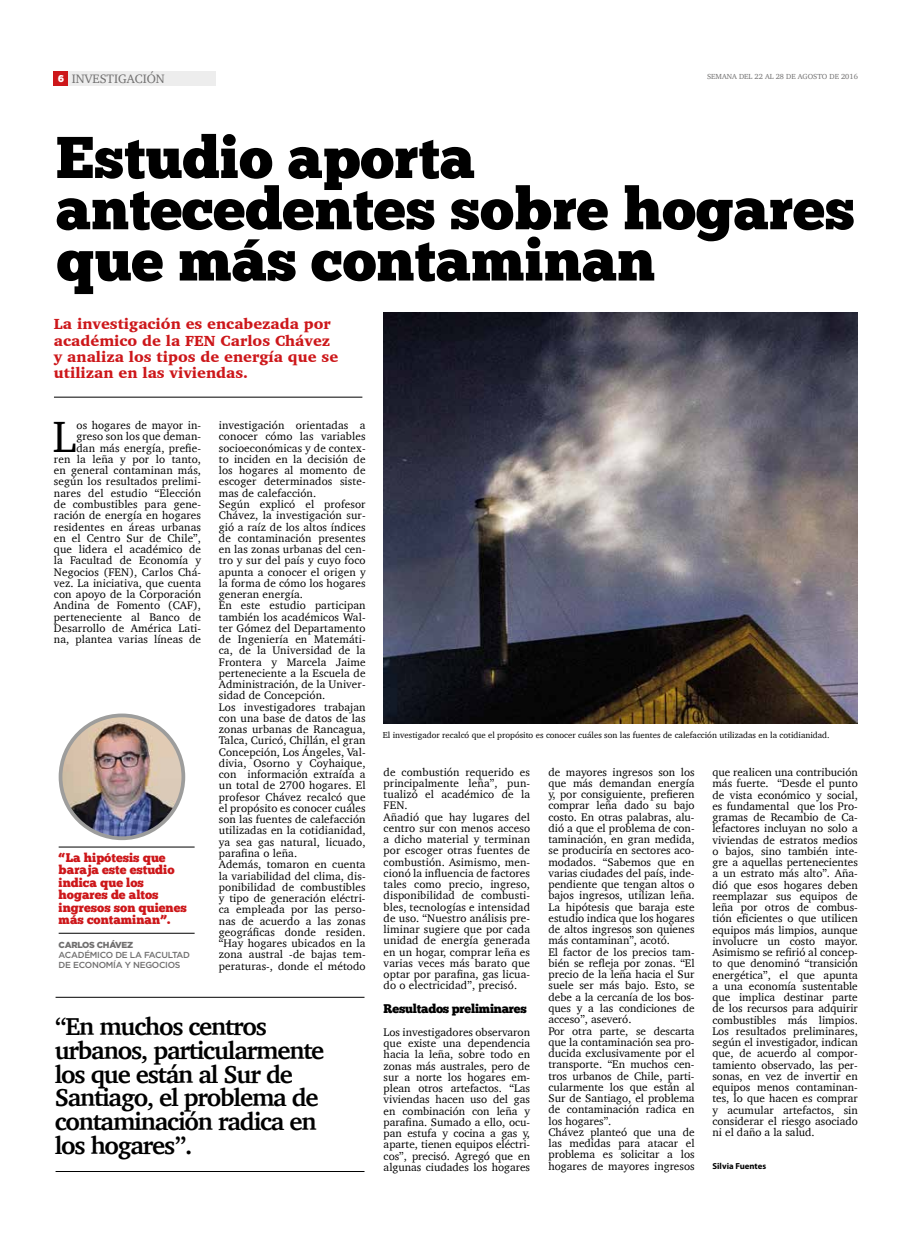
<style>
.page{position:relative;width:904px;height:1241px;background:#fff}
.page>*{position:absolute;margin:0;border:0;box-sizing:border-box;transform-origin:0 0}
.t1{font:58.75px/51.2px "Chunk Five Ex";color:#000}
.t2{font:44.75px "Charter";color:#000}
.t3{font:700 25px/23.8px "Charter";letter-spacing:-.045em;color:#000}
.t4{font:900 15px/16.2px "Charter";color:#cd171a}
.t5{font:12.5px/12.5px "Chunk Five Ex";color:#cd171a}
.t6{font:12.5px "Chunk Five Ex";letter-spacing:-.02em;color:#000}
.t7{font:12.5px "Charter";color:#706f6f}
.t8{font:11.25px/11.2px "Charter";letter-spacing:.01em;color:#000}
.t9{font:8.75px "Charter";color:#000}
.t10{font:500 8.75px/10px "Gotham";letter-spacing:-.03em;color:#706f6f}
.t11{font:700 8.75px "Myriad Pro";color:#000}
.t12{font:900 8.75px "Gotham";letter-spacing:-.03em;color:#706f6f}
.t13{font:7.5px "Charter";color:#706f6f}
.s1{font-family:"Chunk Five Ex";font-size:10px;color:#fff}
</style>
<div class="page">
<div style="left:53px;top:71px;width:15px;height:15px;background:#cd171a"></div>
<div style="left:69px;top:71px;width:147px;height:15px;background:#ededed"></div>
<hr style="left:56px;top:1171px;width:308px;height:1px;background:#000">
<hr style="left:56px;top:996px;width:308px;height:1px;background:#000">
<hr style="left:54px;top:397px;width:308px;height:1px;background:#000">
<img style="left:384px;top:313px;width:473px;height:410px">
<hr style="left:59px;top:846px;width:136px;height:1px;background:#000">
<hr style="left:59px;top:932px;width:136px;height:1px;background:#000">
<img style="left:61px;top:715px;width:122px;height:123px;border-radius:61px">
<div style="left:59px;top:713px;width:126px;height:127px;border:4px solid #9d9d9c;border-radius:50%"></div>
<p class="t7" style="left:58px;top:67px;width:108px"><span class="s1">6</span> INVESTIGACIÓN</p>
<p class="t13" style="left:707px;top:70px;width:152px">SEMANA DEL 22 AL 28 DE AGOSTO DE 2016</p>
<h1 class="t1" style="left:56px;top:131px;width:800px">Estudio aporta antecedentes sobre hogares que más contaminan</h1>
<h3 class="t4" style="left:54px;top:315px;width:286px">La investigación es encabezada por académico de la FEN Carlos Chávez y analiza los tipos de energía que se utilizan en las viviendas.</h3>
<p class="t8" style="left:54px;top:419px;width:149px;text-align:right">os hogares de mayor in&shy;greso son los que deman-<br>dan más energía, prefie-<br>ren la leña y por lo tanto, en general contaminan más, según los resultados prelimi&shy;nares del estudio “Elección de combustibles para gene&shy;ración de energía en hogares residentes en áreas urbanas en el Centro Sur de Chile”, que lidera el académico de la Facultad de Economía y<br>Negocios (FEN), Carlos Chá&shy;vez. La iniciativa, que cuenta con apoyo de la Corporación<br>Andina de Fomento (CAF), perteneciente al Banco de<br>Desarrollo de América Lati&shy;na, plantea varias líneas de</p>
<p class="t8" style="left:219px;top:419px;width:148px">investigación orientadas a conocer cómo las variables socioeconómicas y de contex&shy;to inciden en la decisión de los hogares al momento de escoger determinados siste&shy;mas de calefacción.<br>Según explicó el profesor<br>Chávez, la investigación sur&shy;gió a raíz de los altos índices de contaminación presentes en las zonas urbanas del cen&shy;tro y sur del país y cuyo foco apunta a conocer el origen y la forma de cómo los hogares generan energía.<br>En este estudio participan también los académicos Wal&shy;ter Gómez del Departamento de Ingeniería en Matemáti&shy;ca, de la Universidad de la<br>Frontera y Marcela Jaime perteneciente a la Escuela de<br>Administración, de la Univer&shy;sidad de Concepción.<br>Los investigadores trabajan con una base de datos de las zonas urbanas de Rancagua,<br>Talca, Curicó, Chillán, el gran<br>Concepción, Los Ángeles, Val&shy;divia, Osorno y Coyhaique, con información extraída a un total de 2700 hogares. El profesor Chávez recalcó que el propósito es conocer cuáles son las fuentes de calefacción utilizadas en la cotidianidad, ya sea gas natural, licuado, parafina o leña.<br>Además, tomaron en cuenta la variabilidad del clima, dis&shy;ponibilidad de combustibles y tipo de generación eléctri&shy;ca empleada por las perso&shy;nas de acuerdo a las zonas geográficas donde residen. “Hay hogares ubicados en la zona austral -de bajas tem&shy;peraturas-, donde el método</p>
<h2 class="t2" style="left:53px;top:398px;width:25px">L</h2>
<p class="t5" style="left:59px;top:850px;width:130px">“La hipótesis que baraja este estudio indica que los hogares de altos ingresos son quienes más contaminan”.</p>
<p class="t12" style="left:59px;top:938px;width:76px">CARLOS CHÁVEZ</p>
<p class="t10" style="left:59px;top:949px;width:133px">ACADÉMICO DE LA FACULTAD<br>DE ECONOMÍA Y NEGOCIOS</p>
<h3 class="t3" style="left:55px;top:1014px;width:271px">“En muchos centros urbanos, particularmente los que están al Sur de<br>Santiago, el problema de contaminación radica en los hogares”.</h3>
<p class="t9" style="left:383px;top:727px;width:448px">El investigador recalcó que el propósito es conocer cuáles son las fuentes de calefacción utilizadas en la cotidianidad.</p>
<p class="t8" style="left:383px;top:765px;width:148px">de combustión requerido es principalmente leña”, pun&shy;tualizó el académico de la<br>FEN.<br>Añadió que hay lugares del centro sur con menos acceso a dicho material y terminan por escoger otras fuentes de combustión. Asimismo, men&shy;cionó la influencia de factores tales como precio, ingreso, disponibilidad de combusti&shy;bles, tecnologías e intensidad de uso. “Nuestro análisis pre&shy;liminar sugiere que por cada unidad de energía generada en un hogar, comprar leña es varias veces más barato que optar por parafina, gas licua&shy;do o electricidad”, precisó.</p>
<p class="t6" style="left:383px;top:999px;width:145px">Resultados preliminares</p>
<p class="t8" style="left:383px;top:1025px;width:148px;text-align:justify">Los investigadores observaron que existe una dependencia hacia la leña, sobre todo en zonas más australes, pero de sur a norte los hogares em&shy;plean otros artefactos. “Las viviendas hacen uso del gas en combinación con leña y parafina. Sumado a ello, ocu&shy;pan estufa y cocina a gas y, aparte, tienen equipos eléctri&shy;cos”, precisó. Agregó que en algunas ciudades los hogares</p>
<p class="t8" style="left:548px;top:765px;width:148px">de mayores ingresos son los que más demandan energía y, por consiguiente, prefieren comprar leña dado su bajo costo. En otras palabras, alu&shy;dió a que el problema de con&shy;taminación, en gran medida, se produciría en sectores aco&shy;modados. “Sabemos que en varias ciudades del país, inde&shy;pendiente que tengan altos o bajos ingresos, utilizan leña.<br>La hipótesis que baraja este estudio indica que los hogares de altos ingresos son quienes más contaminan”, acotó.<br>El factor de los precios tam&shy;bién se refleja por zonas. “El precio de la leña hacia el Sur suele ser más bajo. Esto, se debe a la cercanía de los bos&shy;ques y a las condiciones de acceso”, aseveró.<br>Por otra parte, se descarta que la contaminación sea pro&shy;ducida exclusivamente por el transporte. “En muchos cen&shy;tros urbanos de Chile, parti&shy;cularmente los que están al<br>Sur de Santiago, el problema de contaminación radica en los hogares”.<br>Chávez planteó que una de las medidas para atacar el problema es solicitar a los hogares de mayores ingresos</p>
<p class="t8" style="left:712px;top:766px;width:147px;text-align:justify">que realicen una contribución más fuerte. “Desde el punto de vista económico y social, es fundamental que los Pro&shy;gramas de Recambio de Ca&shy;lefactores incluyan no solo a viviendas de estratos medios o bajos, sino también inte&shy;gre a aquellas pertenecientes a un estrato más alto”. Aña&shy;dió que esos hogares deben reemplazar sus equipos de leña por otros de combus&shy;tión eficientes o que utilicen equipos más limpios, aunque involucre un costo mayor.<br>Asimismo se refirió al concep&shy;to que denominó “transición energética”, el que apunta a una economía sustentable que implica destinar parte de los recursos para adquirir combustibles más limpios.<br>Los resultados preliminares, según el investigador, indican que, de acuerdo al compor&shy;tamiento observado, las per&shy;sonas, en vez de invertir en equipos menos contaminan&shy;tes, lo que hacen es comprar y acumular artefactos, sin considerar el riesgo asociado ni el daño a la salud.</p>
<p class="t11" style="left:712px;top:1159px;width:55px">Silvia Fuentes</p>
</div>
